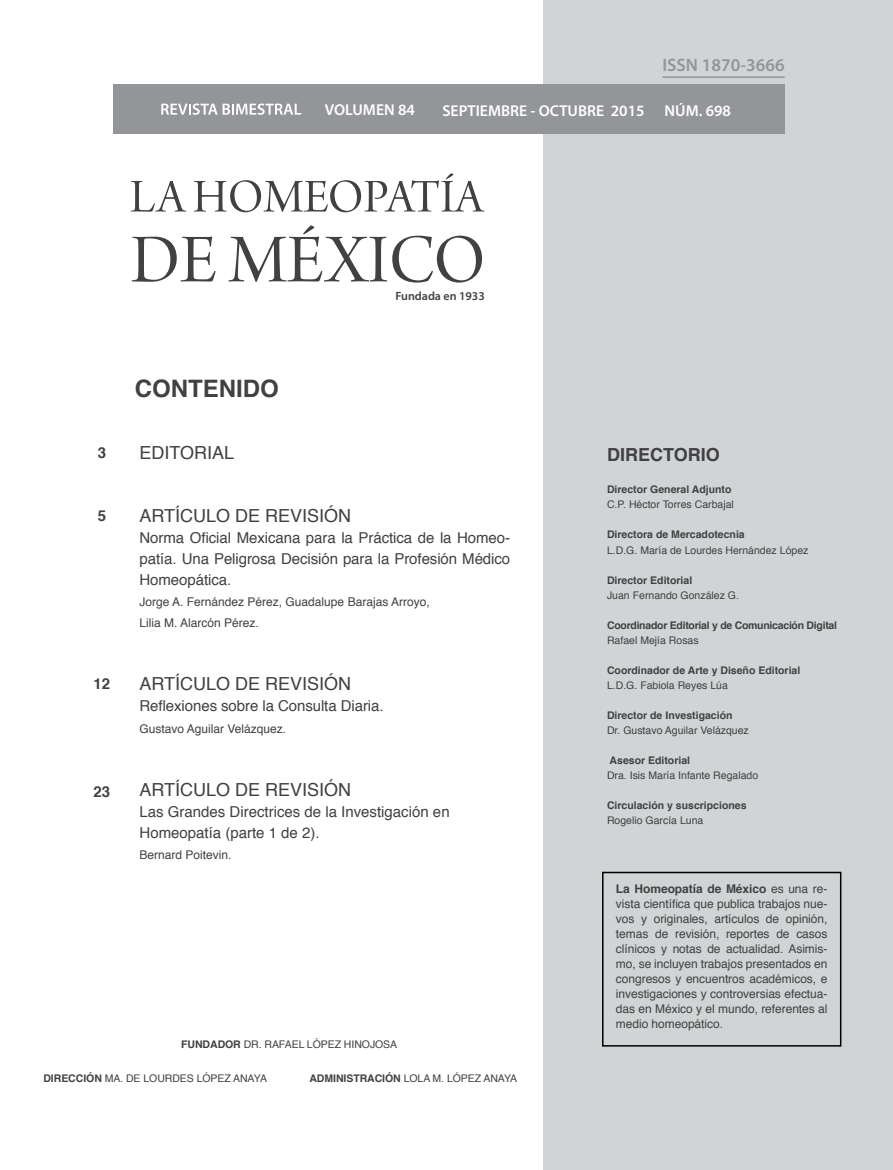
<style>
.page{position:relative;width:893px;height:1170px;background:#fff}
.page>*{position:absolute;margin:0;border:0;box-sizing:border-box;transform-origin:0 0}
.t1{font:700 24px "Helvetica";color:#414042}
.t2{font:18px "Helvetica";color:#414042}
.t3{font:600 18px "Myriad Pro";color:#939598}
.t4{font:700 18px "Helvetica";color:#414042}
.t5{font:600 15.75px "Myriad Pro";color:#fff}
.t6{font:15px/21px "Helvetica";letter-spacing:-.005em;color:#414042;text-align:justify}
.t7{font:700 15px "Helvetica";color:#414042}
.t8{font:12px/15px "Helvetica";color:#414042}
.t9{font:600 12px "Myriad Pro";color:#414042}
.t10{font:10.5px "Helvetica";color:#414042}
.t11{font:700 10.5px "Helvetica";color:#414042}
.t12{font:700 10.5px "Helvetica";letter-spacing:-.025em;color:#414042}
.s1{font-weight:700}
</style>
<div class="page">
<div style="left:544px;top:0;width:349px;height:1169px;background:#d1d4d4"></div>
<div style="left:113px;top:85px;width:672px;height:49px;background:#939598"></div>
<svg style="left:161px;top:103px;width:140px;height:12px"></svg>
<svg style="left:131px;top:181px;width:55px;height:31px"></svg>
<svg style="left:194px;top:173px;width:290px;height:39px"></svg>
<svg style="left:132px;top:237px;width:83px;height:45px"></svg>
<svg style="left:228px;top:225px;width:254px;height:57px"></svg>
<hr style="left:662px;top:76px;width:123px;height:2px;background:#939598">
<div style="left:602px;top:871px;width:239px;height:175px;border:2px solid #000"></div>
<h2 class="t3" style="left:662px;top:53px;width:124px">ISSN 1870-3666</h2>
<h3 class="t5" style="left:325px;top:100px;width:92px">VOLUMEN 84</h3>
<h3 class="t5" style="left:442px;top:100px;width:204px">SEPTIEMBRE - OCTUBRE 2015</h3>
<h3 class="t5" style="left:664px;top:100px;width:68px">NÚM. 698</h3>
<p class="t9" style="left:395px;top:289px;width:91px">Fundada en 1933</p>
<h1 class="t1" style="left:135px;top:369px;width:145px">CONTENIDO</h1>
<p class="t7" style="left:98px;top:440px;width:10px">3</p>
<h2 class="t2" style="left:140px;top:439px;width:96px">EDITORIAL</h2>
<p class="t7" style="left:98px;top:503px;width:10px">5</p>
<h2 class="t2" style="left:140px;top:502px;width:213px">ARTÍCULO DE REVISIÓN</h2>
<p class="t6" style="left:140px;top:528px;width:372px">Norma Oficial Mexicana para la Práctica de la Homeo&shy;patía. Una Peligrosa Decisión para la Profesión Médico Homeopática.</p>
<p class="t8" style="left:140px;top:592px;width:292px;line-height:21px">Jorge A. Fernández Pérez, Guadalupe Barajas Arroyo,<br>Lilia M. Alarcón Pérez.</p>
<p class="t7" style="left:94px;top:671px;width:18px">12</p>
<h2 class="t2" style="left:140px;top:670px;width:213px">ARTÍCULO DE REVISIÓN</h2>
<p class="t6" style="left:140px;top:696px;width:246px">Reflexiones sobre la Consulta Diaria.</p>
<p class="t8" style="left:140px;top:721px;width:148px">Gustavo Aguilar Velázquez.</p>
<p class="t7" style="left:94px;top:779px;width:18px">23</p>
<h2 class="t2" style="left:140px;top:775px;width:213px">ARTÍCULO DE REVISIÓN</h2>
<p class="t6" style="left:140px;top:801px;width:312px">Las Grandes Directrices de la Investigación en<br>Homeopatía (parte 1 de 2).</p>
<p class="t8" style="left:140px;top:847px;width:94px">Bernard Poitevin.</p>
<p class="t10" style="left:181px;top:1036px;width:218px"><span class="s1">FUNDADOR</span> DR. RAFAEL LÓPEZ HINOJOSA</p>
<p class="t10" style="left:43px;top:1070px;width:225px"><span class="s1">DIRECCIÓN</span> MA. DE LOURDES LÓPEZ ANAYA</p>
<p class="t10" style="left:309px;top:1070px;width:209px"><span class="s1">ADMINISTRACIÓN</span> LOLA M. LÓPEZ ANAYA</p>
<h2 class="t4" style="left:607px;top:439px;width:114px">DIRECTORIO</h2>
<p class="t11" style="left:607px;top:481px;width:126px">Director General Adjunto</p>
<p class="t10" style="left:607px;top:496px;width:128px">C.P. Héctor Torres Carbajal</p>
<p class="t11" style="left:607px;top:526px;width:139px">Directora de Mercadotecnia</p>
<p class="t10" style="left:607px;top:541px;width:203px">L.D.G. María de Lourdes Hernández López</p>
<p class="t11" style="left:607px;top:571px;width:87px">Director Editorial</p>
<p class="t10" style="left:607px;top:586px;width:133px">Juan Fernando González G.</p>
<p class="t12" style="left:607px;top:616px;width:232px">Coordinador Editorial y de Comunicación Digital</p>
<p class="t10" style="left:607px;top:631px;width:93px">Rafael Mejía Rosas</p>
<p class="t11" style="left:607px;top:661px;width:195px">Coordinador de Arte y Diseño Editorial</p>
<p class="t10" style="left:607px;top:676px;width:122px">L.D.G. Fabiola Reyes Lúa</p>
<p class="t11" style="left:607px;top:706px;width:127px">Director de Investigación</p>
<p class="t10" style="left:607px;top:721px;width:143px">Dr. Gustavo Aguilar Velázquez</p>
<p class="t11" style="left:610px;top:751px;width:82px">Asesor Editorial</p>
<p class="t10" style="left:607px;top:766px;width:153px">Dra. Isis María Infante Regalado</p>
<p class="t11" style="left:607px;top:796px;width:141px">Circulación y suscripciones</p>
<p class="t10" style="left:607px;top:811px;width:98px">Rogelio García Luna</p>
<p class="t8" style="left:616px;top:881px;width:213px;text-align:justify"><span class="s1">La Homeopatía de México</span> es una re&shy;vista científica que publica trabajos nue&shy;vos y originales, artículos de opinión, temas de revisión, reportes de casos clínicos y notas de actualidad. Asimis&shy;mo, se incluyen trabajos presentados en congresos y encuentros académicos, e investigaciones y controversias efectua&shy;das en México y el mundo, referentes al medio homeopático.</p>
</div>
